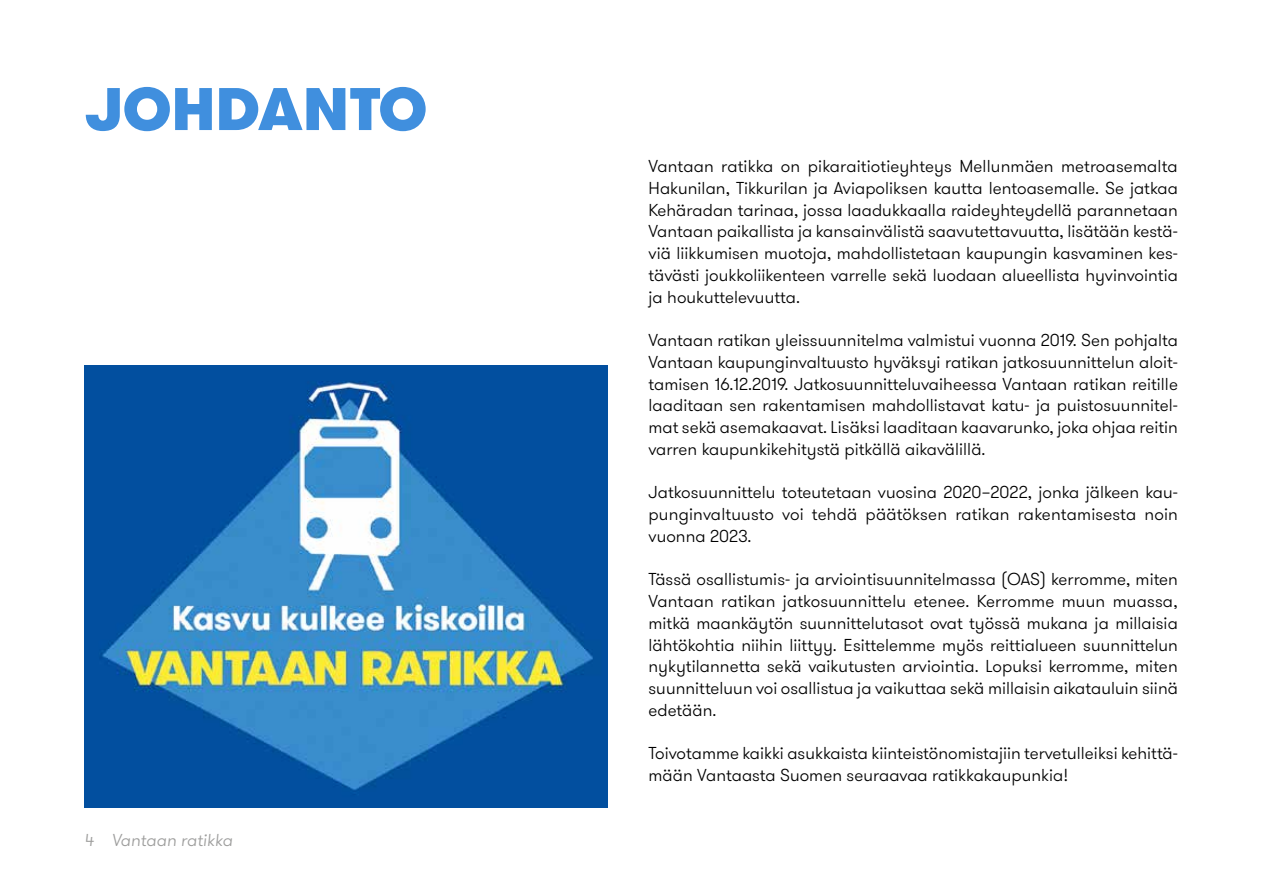
<style>
.page{position:relative;width:1263px;height:893px;background:#fff}
.page>*{position:absolute;margin:0;border:0;box-sizing:border-box;transform-origin:0 0}
.t1{font:900 60px "GT Walsheim";color:#408fde}
.t2{font:300 17.25px/21.8px "GT Walsheim";letter-spacing:.005em;color:#000;text-align:justify}
.t3{font:italic 300 17.25px "GT Walsheim";letter-spacing:.005em;color:#9d9d9c}
</style>
<div class="page">
<img style="left:85px;top:366px;width:523px;height:442px">
<h1 class="t1" style="left:85px;top:68px;width:344px">JOHDANTO</h1>
<p class="t3" style="left:85px;top:829px;width:150px">4 Vantaan ratikka</p>
<p class="t2" style="left:648px;top:156px;width:531px">Vantaan ratikka on pikaraitiotieyhteys Mellunmäen metroasemalta Hakunilan, Tikkurilan ja Aviapoliksen kautta lentoasemalle. Se jatkaa Kehäradan tarinaa, jossa laadukkaalla raideyhteydellä parannetaan Vantaan paikallista ja kansainvälistä saavutettavuutta, lisätään kestä&shy;viä liikkumisen muotoja, mahdollistetaan kaupungin kasvaminen kes&shy;tävästi joukkoliikenteen varrelle sekä luodaan alueellista hyvinvointia ja houkuttelevuutta.</p>
<p class="t2" style="left:648px;top:330px;width:531px">Vantaan ratikan yleissuunnitelma valmistui vuonna 2019. Sen pohjalta Vantaan kaupunginvaltuusto hyväksyi ratikan jatkosuunnittelun aloit&shy;tamisen 16.12.2019. Jatkosuunnitteluvaiheessa Vantaan ratikan reitille laaditaan sen rakentamisen mahdollistavat katu- ja puistosuunnitel&shy;mat sekä asemakaavat. Lisäksi laaditaan kaavarunko, joka ohjaa reitin varren kaupunkikehitystä pitkällä aikavälillä.</p>
<p class="t2" style="left:648px;top:482px;width:531px">Jatkosuunnittelu toteutetaan vuosina 2020–2022, jonka jälkeen kau&shy;punginvaltuusto voi tehdä päätöksen ratikan rakentamisesta noin vuonna 2023.</p>
<p class="t2" style="left:648px;top:569px;width:531px">Tässä osallistumis- ja arviointisuunnitelmassa (OAS) kerromme, miten Vantaan ratikan jatkosuunnittelu etenee. Kerromme muun muassa, mitkä maankäytön suunnittelutasot ovat työssä mukana ja millaisia lähtökohtia niihin liittyy. Esittelemme myös reittialueen suunnittelun nykytilannetta sekä vaikutusten arviointia. Lopuksi kerromme, miten suunnitteluun voi osallistua ja vaikuttaa sekä millaisin aikatauluin siinä edetään.</p>
<p class="t2" style="left:648px;top:743px;width:531px">Toivotamme kaikki asukkaista kiinteistönomistajiin tervetulleiksi kehittä&shy;mään Vantaasta Suomen seuraavaa ratikkakaupunkia!</p>
</div>
